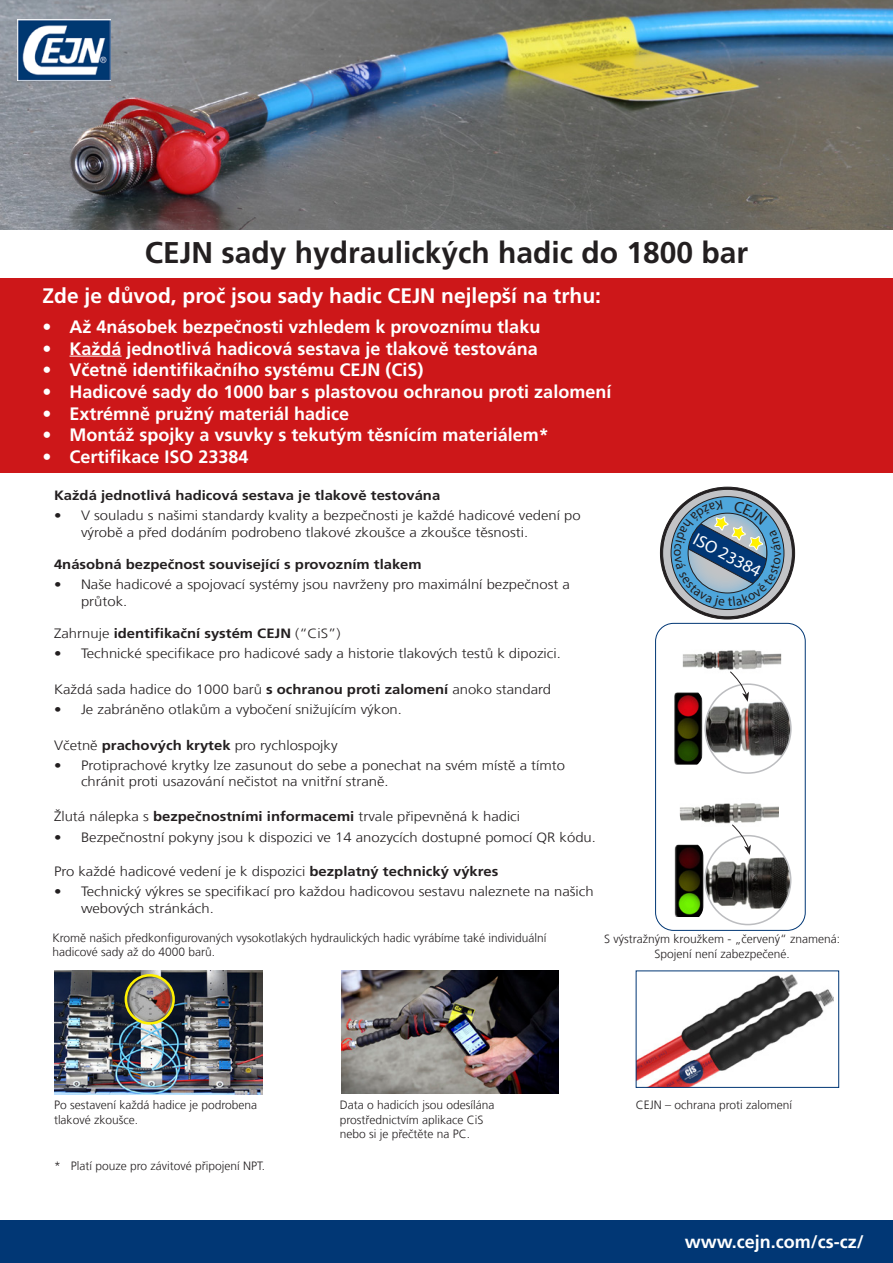
<style>
.page{position:relative;width:893px;height:1263px;background:#fff}
.page>*{position:absolute;margin:0;border:0;box-sizing:border-box;transform-origin:0 0}
.t1{font:700 30px "Frutiger LT Com";color:#231f20}
.t2{font:700 21px "Frutiger LT Com";color:#fff}
.t3{font:700 18px "Frutiger LT Com";color:#fff}
.t4{font:17.7px "Myriad Pro";color:#fff}
.t5{font:300 13.5px/16.2px "Frutiger LT Com";color:#231f20;scale:1.1 1}
.t6{font:700 13.5px "Frutiger LT Com";color:#231f20;scale:1.1 1}
.t7{font:13.5px "Myriad Pro";color:#231f20}
.t8{font:300 12px/14.4px "Frutiger LT Com";color:#231f20}
.s1{font-weight:300}
.s2{font-weight:700}
</style>
<div class="page">
<img style="left:0;top:0;width:893px;height:230px">
<div style="left:0;top:1220px;width:893px;height:43px;background:#013775"></div>
<div style="left:0;top:279px;width:893px;height:194px;background:#cd1719"></div>
<hr style="left:70px;top:356px;width:52px;height:1px;background:#fff">
<img style="left:638px;top:974px;width:196px;height:112px">
<div style="left:636px;top:971px;width:203px;height:117px;border:1px solid #013775"></div>
<img style="left:341px;top:970px;width:217px;height:124px">
<img style="left:54px;top:971px;width:208px;height:123px">
<img style="left:126px;top:975px;width:48px;height:48px;border-radius:24px">
<div style="left:125px;top:974px;width:50px;height:51px;border:3px solid #fff101;border-radius:50%"></div>
<img style="left:683px;top:650px;width:98px;height:20px">
<img style="left:707px;top:686px;width:82px;height:87px">
<div style="left:704px;top:683px;width:88px;height:91px;border:2px solid #bcbdc0;border-radius:50%"></div>
<svg style="left:729px;top:671px;width:20px;height:31px"></svg>
<img style="left:674px;top:693px;width:29px;height:72px">
<img style="left:680px;top:803px;width:99px;height:21px">
<img style="left:707px;top:836px;width:84px;height:88px">
<div style="left:704px;top:835px;width:87px;height:90px;border:2px solid #bcbdc0;border-radius:50%"></div>
<svg style="left:731px;top:823px;width:20px;height:32px"></svg>
<img style="left:674px;top:845px;width:29px;height:72px">
<div style="left:655px;top:623px;width:151px;height:308px;border:1px solid #013775;border-radius:18px"></div>
<img style="left:17px;top:20px;width:94px;height:60px">
<svg style="left:660px;top:487px;width:135px;height:132px"></svg>
<p class="t1" style="left:145px;top:235px;width:605px">CEJN sady hydraulických hadic do 1800 bar</p>
<p class="t2" style="left:43px;top:283px;width:560px">Zde je důvod, proč jsou sady hadic CEJN nejlepší na trhu:</p>
<p class="t3" style="left:43px;top:316px;width:499px">• Až 4násobek bezpečnosti vzhledem k provoznímu tlaku</p>
<p class="t3" style="left:43px;top:338px;width:497px">• Každá jednotlivá hadicová sestava je tlakově testována</p>
<p class="t3" style="left:43px;top:360px;width:383px">• Včetně identifikačního systému CEJN (CiS)</p>
<p class="t3" style="left:43px;top:381px;width:570px">• Hadicové sady do 1000 bar s plastovou ochranou proti zalomení</p>
<p class="t3" style="left:43px;top:403px;width:308px">• Extrémně pružný materiál hadice</p>
<p class="t3" style="left:43px;top:424px;width:508px">• Montáž spojky a vsuvky s tekutým těsnícím materiálem*</p>
<p class="t3" style="left:43px;top:446px;width:208px">• Certifikace ISO 23384</p>
<p class="t6" style="left:54px;top:487px;width:353px">Každá jednotlivá hadicová sestava je tlakově testována</p>
<p class="t5" style="left:81px;top:508px;width:456px;text-indent:-27px">• V souladu s našimi standardy kvality a bezpečnosti je každé hadicové vedení po výrobě a před dodáním podrobeno tlakové zkoušce a zkoušce těsnosti.</p>
<p class="t6" style="left:54px;top:556px;width:336px">4násobná bezpečnost související s provozním tlakem</p>
<p class="t5" style="left:81px;top:577px;width:446px;text-indent:-27px">• Naše hadicové a spojovací systémy jsou navrženy pro maximální bezpečnost a průtok.</p>
<p class="t6" style="left:54px;top:625px;width:262px"><span class="s1">Zahrnuje</span> identifikační systém CEJN <span class="s1">(“CiS”)</span></p>
<p class="t5" style="left:54px;top:645px;width:462px">• Technické specifikace pro hadicové sady a historie tlakových testů k dipozici.</p>
<p class="t5" style="left:54px;top:681px;width:453px">Každá sada hadice do 1000 barů <span class="s2">s ochranou proti zalomení</span> anoko standard</p>
<p class="t5" style="left:54px;top:702px;width:318px">• Je zabráněno otlakům a vybočení snižujícím výkon.</p>
<p class="t5" style="left:54px;top:737px;width:259px">Včetně <span class="s2">prachových krytek</span> pro rychlospojky</p>
<p class="t5" style="left:81px;top:757px;width:442px;text-indent:-27px">• Protiprachové krytky lze zasunout do sebe a ponechat na svém místě a tímto chránit proti usazování nečistot na vnitřní straně.</p>
<p class="t5" style="left:54px;top:809px;width:425px">Žlutá nálepka s <span class="s2">bezpečnostními informacemi</span> trvale připevněná k hadici</p>
<p class="t5" style="left:54px;top:829px;width:494px">• Bezpečnostní pokyny jsou k dispozici ve 14 anozycích dostupné pomocí QR kódu.</p>
<p class="t5" style="left:54px;top:863px;width:405px">Pro každé hadicové vedení je k dispozici <span class="s2">bezplatný technický výkres</span></p>
<p class="t5" style="left:81px;top:884px;width:468px;text-indent:-27px">• Technický výkres se specifikací pro každou hadicovou sestavu naleznete na našich webových stránkách.</p>
<p class="t4" style="left:700px;top:528px;width:76px;rotate:28deg">ISO 23384</p>
<p class="t7" style="left:687px;top:549px;width:9px;rotate:90deg">o</p>
<p class="t7" style="left:768px;top:557px;width:8px;rotate:-90deg">v</p>
<p class="t8" style="left:52px;top:931px;width:496px">Kromě našich předkonfigurovaných vysokotlakých hydraulických hadic vyrábíme také individuální hadicové sady až do 4000 barů.</p>
<p class="t8" style="left:604px;top:932px;width:237px">S výstražným kroužkem - „červený“ znamená:</p>
<p class="t8" style="left:654px;top:946px;width:137px">Spojení není zabezpečené.</p>
<p class="t8" style="left:54px;top:1098px;width:205px">Po sestavení každá hadice je podrobena</p>
<p class="t8" style="left:54px;top:1112px;width:85px">tlakové zkoušce.</p>
<p class="t8" style="left:340px;top:1098px;width:156px">Data o hadicích jsou odesílána prostřednictvím aplikace CiS</p>
<p class="t8" style="left:340px;top:1127px;width:132px">nebo si je přečtěte na PC.</p>
<p class="t8" style="left:636px;top:1098px;width:158px">CEJN – ochrana proti zalomení</p>
<p class="t8" style="left:54px;top:1159px;width:213px">* Platí pouze pro závitové připojení NPT.</p>
<p class="t3" style="left:685px;top:1231px;width:180px">www.cejn.com/cs-cz/</p>
</div>
